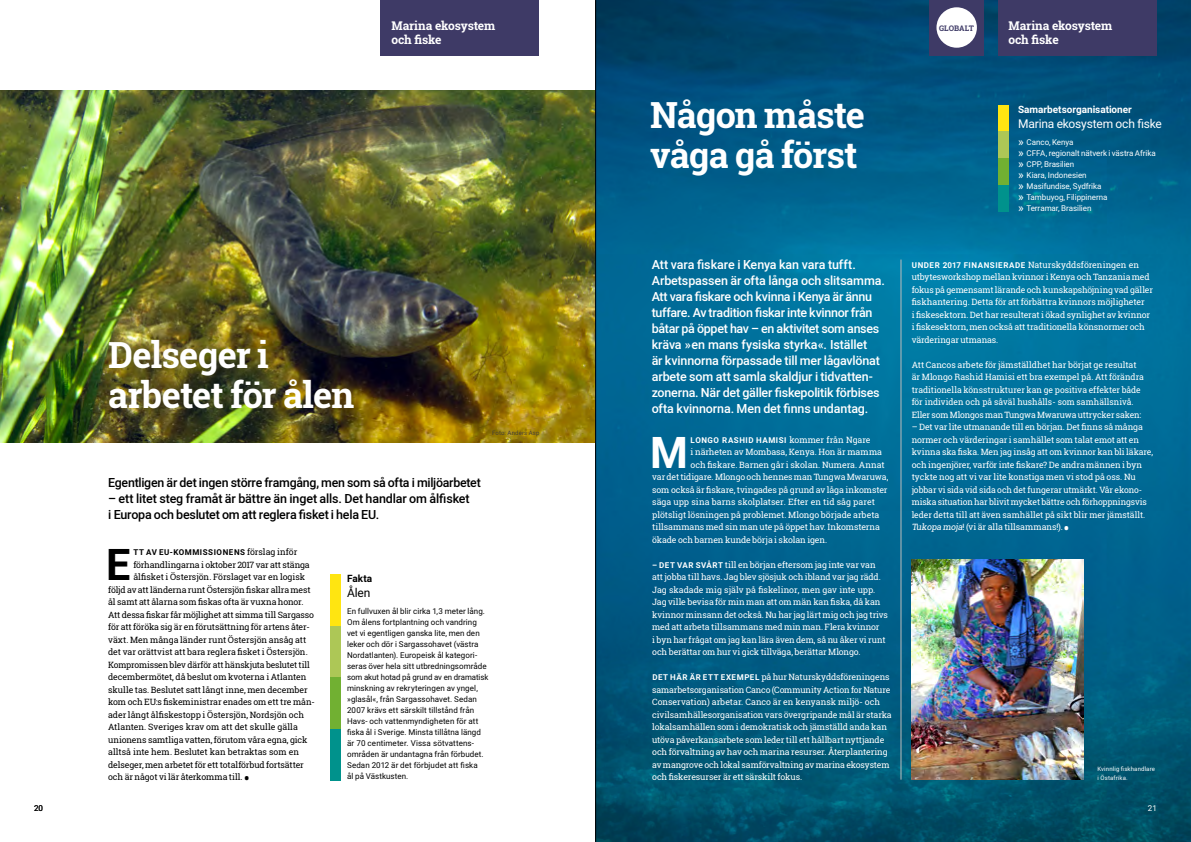
<style>
.page{position:relative;width:1191px;height:842px;background:#fff}
.page>*{position:absolute;margin:0;border:0;box-sizing:border-box;transform-origin:0 0}
.t1{font:700 43.2px "Roboto PRINT";color:#000}
.t2{font:700 43.2px "Roboto PRINT";color:#fff}
.t3{font:700 36px/40px "Roboto Slab PRINT";letter-spacing:-.025em;color:#fff}
.t4{font:500 12.5px/16px "Roboto PRINT";letter-spacing:-.015em;color:#fff}
.t5{font:500 12.5px/16px "Roboto PRINT";letter-spacing:-.015em;color:#000}
.t6{font:700 12px/14px "Roboto Slab PRINT";letter-spacing:-.015em;color:#fff}
.t7{font:12px "Roboto PRINT";letter-spacing:-.015em;color:#fff}
.t8{font:12px "Roboto PRINT";color:#000}
.t9{font:700 10px "Roboto PRINT";color:#fff}
.t10{font:700 10px "Roboto PRINT";color:#000}
.t11{font:8.7px/12.5px "Roboto Slab PRINT";letter-spacing:-.01em;color:#fff}
.t12{font:8.7px "Roboto Slab PRINT";letter-spacing:-.01em;color:#000}
.t13{font:8px/11px "Roboto PRINT";letter-spacing:.005em;color:#000}
.t14{font:8px/11px "Roboto PRINT";letter-spacing:-.005em;color:#fff}
.t15{font:700 8px "Roboto PRINT";letter-spacing:.07em;color:#000}
.t16{font:700 8px "Roboto PRINT";letter-spacing:.065em;color:#fff}
.t17{font:700 7.7px "Roboto Slab PRINT";color:#3e3a66}
.t18{font:6px/9px "Roboto PRINT";letter-spacing:.025em;color:#fff}
.t19{font:6px "Roboto PRINT";letter-spacing:.025em;color:#413c38}
.s1{font-family:"Roboto Slab PRINT";font-weight:400;font-size:8.7px}
.s2{font-size:18px}
.s3{font-size:12px}
.s4{font-family:"Roboto PRINT";font-weight:700;font-size:8px}
</style>
<div class="page">
<img style="left:0;top:91px;width:595px;height:352px">
<img style="left:596px;top:0;width:595px;height:842px">
<div style="left:330px;top:574px;width:11px;height:52px;background:#ffe511"></div>
<div style="left:330px;top:626px;width:11px;height:51px;background:#adc756"></div>
<div style="left:330px;top:677px;width:11px;height:52px;background:#71b032"></div>
<div style="left:330px;top:729px;width:11px;height:51px;background:#00928c"></div>
<div style="left:998px;top:158px;width:10px;height:27px;background:#71b032"></div>
<div style="left:998px;top:105px;width:10px;height:26px;background:#ffe511"></div>
<div style="left:998px;top:132px;width:10px;height:26px;background:#adc756"></div>
<div style="left:998px;top:185px;width:10px;height:27px;background:#00928c"></div>
<div style="left:998px;top:0;width:159px;height:55px;background:#3e3a66"></div>
<div style="left:380px;top:0;width:159px;height:55px;background:#3e3a66"></div>
<img style="left:911px;top:559px;width:172px;height:221px">
<div style="left:929px;top:0;width:55px;height:55px;background:#3e3a66"></div>
<div style="left:936px;top:7px;width:41px;height:41px;background:#fff;border-radius:50%"></div>
<hr style="left:900px;top:260px;width:1px;height:520px;background:#bebdbc">
<hr style="left:595px;top:0;width:1px;height:842px;background:#000">
<h3 class="t6" style="left:391px;top:19px;width:105px">Marina ekosystem och fiske</h3>
<p class="t13" style="left:34px;top:802px;width:11px">20</p>
<h2 class="t3" style="left:108px;top:334px;width:248px">Delseger i arbetet för ålen</h2>
<p class="t19" style="left:492px;top:428px;width:49px">Foto: Anders Asp</p>
<h3 class="t5" style="left:108px;top:474px;width:374px">Egentligen är det ingen större framgång, men som så ofta i miljöarbetet</h3>
<h3 class="t5" style="left:108px;top:490px;width:363px">– ett litet steg framåt är bättre än inget alls. Det handlar om ålfisket i Europa och beslutet om att reglera fisket i hela EU.</h3>
<h1 class="t1" style="left:106px;top:534px;width:26px">E</h1>
<p class="t15" style="left:133px;top:547px;width:165px">TT AV EU-KOMMISSIONENS <span class="s1">förslag inför</span></p>
<p class="t12" style="left:133px;top:558px;width:178px">förhandlingarna i oktober 2017 var att stänga</p>
<p class="t12" style="left:133px;top:571px;width:173px">ålfisket i Östersjön. Förslaget var en logisk</p>
<p class="t12" style="left:108px;top:583px;width:204px">följd av att länderna runt Östersjön fiskar allra mest</p>
<p class="t12" style="left:108px;top:596px;width:197px">ål samt att ålarna som fiskas ofta är vuxna honor.</p>
<p class="t12" style="left:108px;top:608px;width:207px">Att dessa fiskar får möjlighet att simma till Sargasso</p>
<p class="t12" style="left:108px;top:621px;width:203px">för att föröka sig är en förutsättning för artens åter-</p>
<p class="t12" style="left:108px;top:633px;width:200px">växt. Men många länder runt Östersjön ansåg att</p>
<p class="t12" style="left:108px;top:646px;width:201px">det var orättvist att bara reglera fisket i Östersjön.</p>
<p class="t12" style="left:108px;top:658px;width:203px">Kompromissen blev därför att hänskjuta beslutet till</p>
<p class="t12" style="left:108px;top:671px;width:200px">decembermötet, då beslut om kvoterna i Atlanten</p>
<p class="t12" style="left:108px;top:683px;width:201px">skulle tas. Beslutet satt långt inne, men december</p>
<p class="t12" style="left:108px;top:696px;width:208px">kom och EU:s fiskeministrar enades om ett tre mån-</p>
<p class="t12" style="left:108px;top:708px;width:197px">ader långt ålfiskestopp i Östersjön, Nordsjön och</p>
<p class="t12" style="left:108px;top:721px;width:191px">Atlanten. Sveriges krav om att det skulle gälla</p>
<p class="t12" style="left:108px;top:733px;width:201px">unionens samtliga vatten, förutom våra egna, gick</p>
<p class="t12" style="left:108px;top:746px;width:192px">alltså inte hem. Beslutet kan betraktas som en</p>
<p class="t12" style="left:108px;top:758px;width:197px">delseger, men arbetet för ett totalförbud fortsätter</p>
<p class="t12" style="left:108px;top:771px;width:143px">och är något vi lär återkomma till. <span class="s2">•</span></p>
<p class="t10" style="left:347px;top:572px;width:27px">Fakta</p>
<h3 class="t8" style="left:347px;top:585px;width:25px">Ålen</h3>
<p class="t13" style="left:347px;top:606px;width:143px">En fullvuxen ål blir cirka 1,3 meter lång.<br>Om ålens fortplantning och vandring vet vi egentligen ganska lite, men den leker och dör i Sargassohavet (västra Nordatlanten). Europeisk ål kategori&shy;seras över hela sitt utbredningsområde som akut hotad på grund av en dramatisk minskning av rekryteringen av yngel, »glasål«, från Sargassohavet. Sedan 2007 krävs ett särskilt tillstånd från Havs- och vattenmyndigheten för att fiska ål i Sverige. Minsta tillåtna längd är 70 centimeter. Vissa sötvattens&shy;områden är undantagna från förbudet.<br>Sedan 2012 är det förbjudet att fiska<br>ål på Västkusten.</p>
<h2 class="t3" style="left:650px;top:95px;width:216px">Någon måste våga gå först</h2>
<p class="t17" style="left:939px;top:22px;width:36px">GLOBALT</p>
<h3 class="t6" style="left:1008px;top:19px;width:105px">Marina ekosystem och fiske</h3>
<p class="t9" style="left:1018px;top:102px;width:115px">Samarbetsorganisationer</p>
<h3 class="t7" style="left:1018px;top:115px;width:145px">Marina ekosystem och fiske</h3>
<p class="t14" style="left:1018px;top:136px;width:139px"><span class="s3">»</span> Canco, Kenya<br><span class="s3">»</span> CFFA, regionalt nätverk i västra Afrika <span class="s3">»</span> CPP, Brasilien<br><span class="s3">»</span> Kiara, Indonesien<br><span class="s3">»</span> Masifundise, Sydfrika<br><span class="s3">»</span> Tambuyog, Filippinerna<br><span class="s3">»</span> Terramar, Brasilien</p>
<p class="t4" style="left:651px;top:256px;width:235px">Att vara fiskare i Kenya kan vara tufft.<br>Arbetspassen är ofta långa och slitsamma.<br>Att vara fiskare och kvinna i Kenya är ännu tuffare. Av tradition fiskar inte kvinnor från båtar på öppet hav – en aktivitet som anses kräva »en mans fysiska styrka«. Istället<br>är kvinnorna förpassade till mer lågavlönat arbete som att samla skaldjur i tidvatten&shy;zonerna. När det gäller fiskepolitik förbises ofta kvinnorna. Men det finns undantag.</p>
<p class="t11" style="left:911px;top:258px;width:243px"><span class="s4">UNDER 2017 FINANSIERADE</span> Naturskyddsföreningen en utbytesworkshop mellan kvinnor i Kenya och Tanzania med fokus på gemensamt lärande och kunskapshöjning vad gäller fiskhantering. Detta för att förbättra kvinnors möjligheter<br>i fiskesektorn. Det har resulterat i ökad synlighet av kvinnor i fiskesektorn, men också att traditionella könsnormer och värderingar utmanas.</p>
<p class="t11" style="left:911px;top:358px;width:234px">Att Cancos arbete för jämställdhet har börjat ge resultat är Mlongo Rashid Hamisi ett bra exempel på. Att förändra traditionella könsstrukturer kan ge positiva effekter både för individen och på såväl hushålls- som samhällsnivå.<br>Eller som Mlongos man Tungwa Mwaruwa uttrycker saken:</p>
<p class="t11" style="left:911px;top:421px;width:243px">– Det var lite utmanande till en början. Det finns så många normer och värderingar i samhället som talat emot att en kvinna ska fiska. Men jag insåg att om kvinnor kan bli läkare, och ingenjörer, varför inte fiskare? De andra männen i byn tyckte nog att vi var lite konstiga men vi stod på oss. Nu jobbar vi sida vid sida och det fungerar utmärkt. Vår ekono&shy;miska situation har blivit mycket bättre och förhoppningsvis leder detta till att även samhället på sikt blir mer jämställt.<br>Tukopa moja! (vi är alla tillsammans!). <span class="s2">•</span></p>
<h1 class="t2" style="left:650px;top:422px;width:39px">M</h1>
<p class="t16" style="left:690px;top:434px;width:181px">LONGO RASHID HAMISI <span class="s1">kommer från Ngare</span></p>
<p class="t11" style="left:690px;top:446px;width:193px">i närheten av Mombasa, Kenya. Hon är mamma</p>
<p class="t11" style="left:690px;top:458px;width:196px">och fiskare. Barnen går i skolan. Numera. Annat</p>
<p class="t11" style="left:652px;top:471px;width:238px">var det tidigare. Mlongo och hennes man Tungwa Mwaruwa,</p>
<p class="t11" style="left:652px;top:483px;width:237px">som också är fiskare, tvingades på grund av låga inkomster</p>
<p class="t11" style="left:652px;top:496px;width:224px">säga upp sina barns skolplatser. Efter en tid såg paret</p>
<p class="t11" style="left:652px;top:508px;width:229px">plötsligt lösningen på problemet. Mlongo började arbeta</p>
<p class="t11" style="left:652px;top:521px;width:229px">tillsammans med sin man ute på öppet hav. Inkomsterna</p>
<p class="t11" style="left:652px;top:533px;width:177px">ökade och barnen kunde börja i skolan igen.</p>
<p class="t11" style="left:652px;top:558px;width:237px"><span class="s4">– DET VAR SVÅRT</span> till en början eftersom jag inte var van att jobba till havs. Jag blev sjösjuk och ibland var jag rädd.<br>Jag skadade mig själv på fiskelinor, men gav inte upp.<br>Jag ville bevisa för min man att om män kan fiska, då kan kvinnor minsann det också. Nu har jag lärt mig och jag trivs med att arbeta tillsammans med min man. Flera kvinnor<br>i byn har frågat om jag kan lära även dem, så nu åker vi runt och berättar om hur vi gick tillväga, berättar Mlongo.</p>
<p class="t11" style="left:652px;top:671px;width:241px"><span class="s4">DET HÄR ÄR ETT EXEMPEL</span> på hur Naturskyddsföreningens samarbetsorganisation Canco (Community Action for Nature Conservation) arbetar. Canco är en kenyansk miljö- och civilsamhällesorganisation vars övergripande mål är starka lokalsamhällen som i demokratisk och jämställd anda kan utöva påverkansarbete som leder till ett hållbart nyttjande och förvaltning av hav och marina resurser. Återplantering av mangrove och lokal samförvaltning av marina ekosystem och fiskeresurser är ett särskilt fokus.</p>
<p class="t18" style="left:1097px;top:764px;width:59px">Kvinnlig fiskhandlare i Östafrika.</p>
<p class="t14" style="left:1148px;top:802px;width:11px">21</p>
</div>
